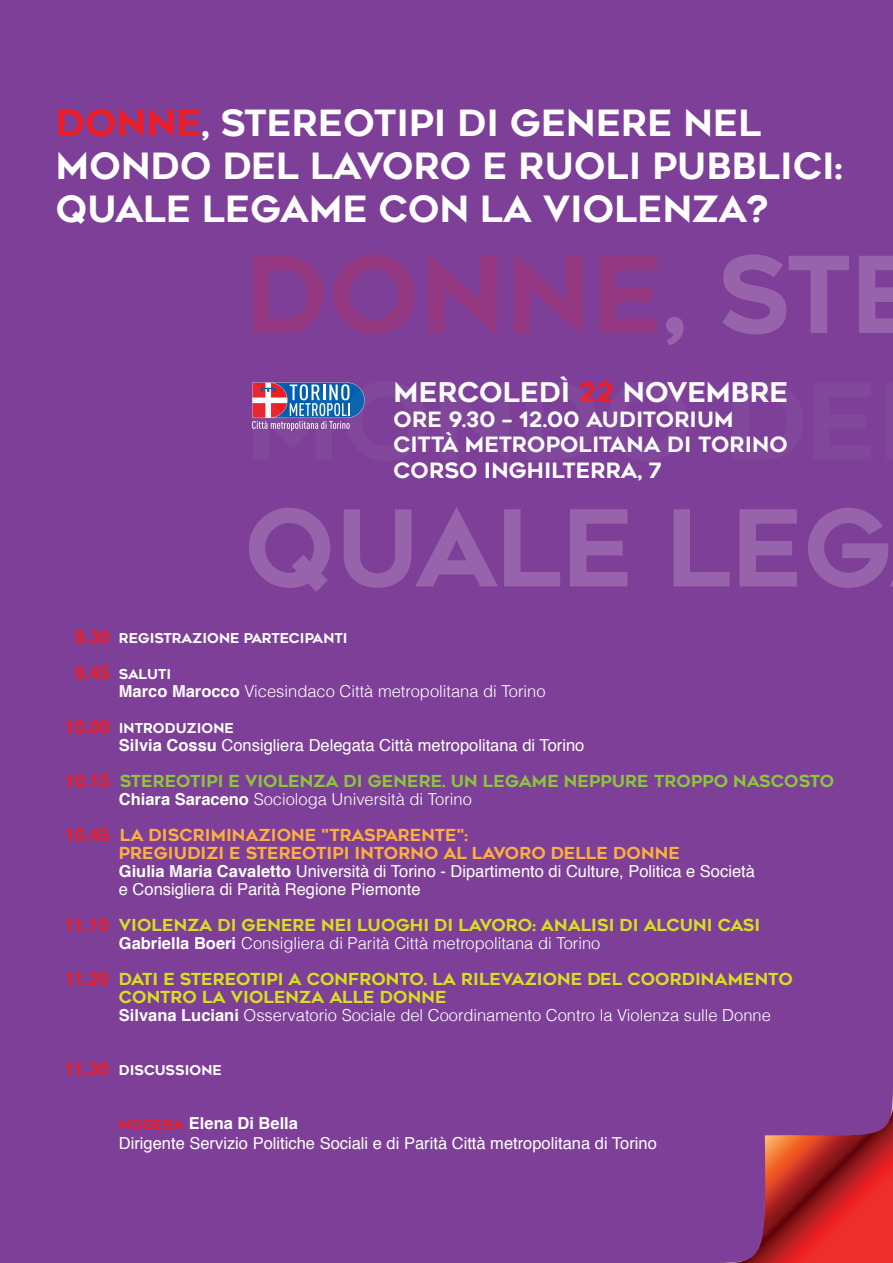
<style>
.page{position:relative;width:893px;height:1263px;background:#7e3f98}
.page>*{position:absolute;margin:0;border:0;box-sizing:border-box;transform-origin:0 0}
.t1{font:36px/43.2px "Renogare";color:#fff}
.t2{font:27px "Renogare";color:#fff}
.t3{font:21px/25.2px "Renogare";color:#fff}
.t4{font:16.5px/18px "Helvetica";color:#fff}
.t5{font:300 16.5px "Helvetica";color:#fff}
.t6{font:16.5px/18px "Renogare";color:#d6df21}
.t7{font:16.5px/18px "Renogare";color:#fbb040}
.t8{font:16.5px "Renogare";color:#8bc63e}
.t9{font:13.5px "Renogare";color:#fff}
.s1{color:#ee1d23}
.s2{font-family:"Helvetica";font-size:18px;color:#7e3f98}
.s3{font-family:"Helvetica";font-weight:700;font-size:18px;color:#ee1d23}
.s4{font-weight:700}
.s5{font-family:"Renogare";font-size:13.5px;color:#ee1d23}
</style>
<div class="page">
<svg style="left:253px;top:256px;width:70px;height:77px;background:#8a3a8a"></svg>
<svg style="left:333px;top:254px;width:82px;height:80px;background:#883b8c"></svg>
<svg style="left:428px;top:253px;width:69px;height:82px;background:#893b8b"></svg>
<svg style="left:514px;top:253px;width:68px;height:82px;background:#893b8b"></svg>
<svg style="left:599px;top:256px;width:58px;height:77px;background:#8b3a88"></svg>
<svg style="left:666px;top:317px;width:17px;height:28px"></svg>
<svg style="left:722px;top:254px;width:127px;height:80px;background:#8950a1"></svg>
<svg style="left:859px;top:256px;width:34px;height:77px;background:#915ba7"></svg>
<svg style="left:252px;top:380px;width:175px;height:81px;background:#7f57a0"></svg>
<div style="left:440px;top:380px;width:69px;height:82px;background:#81479b"></div>
<div style="left:526px;top:382px;width:71px;height:78px;background:#81479b"></div>
<div style="left:607px;top:381px;width:81px;height:80px;background:#7f4399"></div>
<div style="left:733px;top:382px;width:70px;height:78px;background:#81479b"></div>
<div style="left:814px;top:382px;width:57px;height:78px;background:#81479b"></div>
<svg style="left:886px;top:382px;width:7px;height:78px"></svg>
<svg style="left:249px;top:508px;width:81px;height:84px;background:#8a52a2"></svg>
<svg style="left:344px;top:507px;width:154px;height:81px;background:#884ea0"></svg>
<svg style="left:504px;top:509px;width:56px;height:77px;background:#884ea0"></svg>
<svg style="left:570px;top:509px;width:57px;height:77px;background:#8e57a5"></svg>
<svg style="left:674px;top:509px;width:56px;height:77px;background:#884ea0"></svg>
<svg style="left:740px;top:509px;width:57px;height:77px;background:#8e57a5"></svg>
<svg style="left:808px;top:507px;width:85px;height:81px;background:#8a51a1"></svg>
<h1 class="t1" style="left:56px;top:101px;width:788px"><span class="s1">DONNE</span>, STEREOTIPI DI GENERE NEL<br>MONDO DEL LAVORO E RUOLI PUBBLICI:<br>QUALE LEGAME CON LA VIOLENZA?</h1>
<h2 class="t2" style="left:394px;top:375px;width:396px">MERCOLEDÌ <span class="s1">22</span> NOVEMBRE</h2>
<p class="t3" style="left:394px;top:407px;width:396px">ORE 9.30 – 12.00 AUDITORIUM<br>CITTÀ METROPOLITANA DI TORINO<br>CORSO INGHILTERRA, 7</p>
<p class="t9" style="left:65px;top:629px;width:284px"><span class="s2">0</span><span class="s3">9.30</span> REGISTRAZIONE PARTECIPANTI</p>
<p class="t9" style="left:65px;top:665px;width:108px"><span class="s2">0</span><span class="s3">9.45</span> SALUTI</p>
<p class="t5" style="left:119px;top:678px;width:428px"><span class="s4">Marco Marocco</span> Vicesindaco Città metropolitana di Torino</p>
<p class="t9" style="left:65px;top:719px;width:171px"><span class="s3">10.00</span> INTRODUZIONE</p>
<p class="t4" style="left:119px;top:736px;width:467px"><span class="s4">Silvia Cossu</span> Consigliera Delegata Città metropolitana di Torino</p>
<p class="t8" style="left:65px;top:770px;width:771px"><span class="s3">10.15</span> STEREOTIPI E VIOLENZA DI GENERE. UN LEGAME NEPPURE TROPPO NASCOSTO</p>
<p class="t5" style="left:119px;top:786px;width:355px"><span class="s4">Chiara Saraceno</span> Sociologa Università di Torino</p>
<p class="t7" style="left:119px;top:826px;width:562px;text-indent:-54px"><span class="s3">10.45</span> LA DISCRIMINAZIONE "TRASPARENTE":<br>PREGIUDIZI E STEREOTIPI INTORNO AL LAVORO DELLE DONNE</p>
<p class="t4" style="left:119px;top:862px;width:638px"><span class="s4">Giulia Maria Cavaletto</span> Università di Torino - Dipartimento di Culture, Politica e Società e Consigliera di Parità Regione Piemonte</p>
<p class="t6" style="left:65px;top:916px;width:697px"><span class="s3">11.10</span> VIOLENZA DI GENERE NEI LUOGHI DI LAVORO: ANALISI DI ALCUNI CASI</p>
<p class="t5" style="left:119px;top:930px;width:483px"><span class="s4">Gabriella Boeri</span> Consigliera di Parità Città metropolitana di Torino</p>
<p class="t6" style="left:119px;top:970px;width:675px;text-indent:-54px"><span class="s3">11.20</span> DATI E STEREOTIPI A CONFRONTO. LA RILEVAZIONE DEL COORDINAMENTO<br>CONTRO LA VIOLENZA ALLE DONNE</p>
<p class="t5" style="left:119px;top:1002px;width:653px"><span class="s4">Silvana Luciani</span> Osservatorio Sociale del Coordinamento Contro la Violenza sulle Donne</p>
<p class="t9" style="left:65px;top:1061px;width:159px"><span class="s3">11.30</span> DISCUSSIONE</p>
<p class="t4" style="left:119px;top:1113px;width:540px;line-height:19.8px"><span class="s5">MODERA</span> <span class="s4">Elena Di Bella<br></span>Dirigente Servizio Politiche Sociali e di Parità Città metropolitana di Torino</p>
</div>
